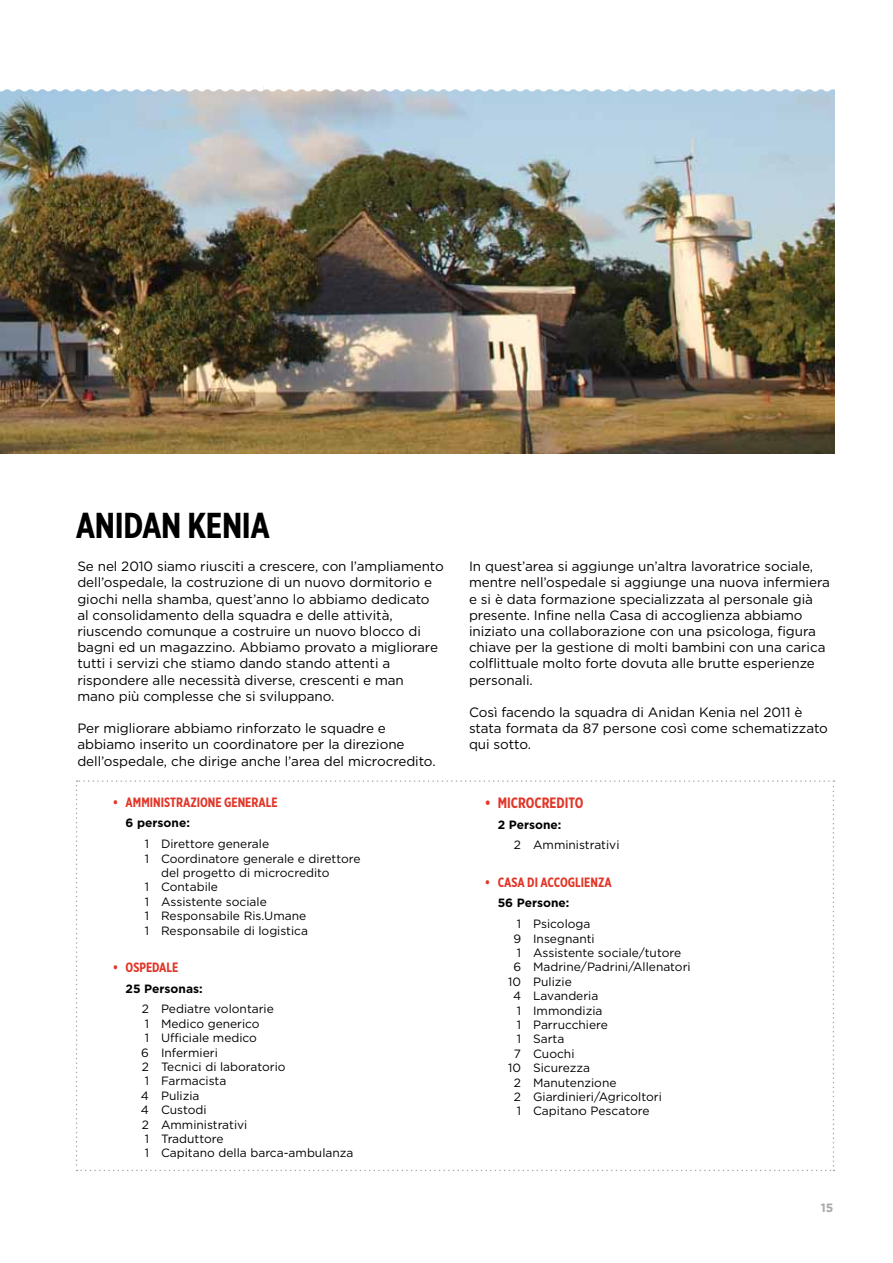
<style>
.page{position:relative;width:893px;height:1263px;background:#fff}
.page>*{position:absolute;margin:0;border:0;box-sizing:border-box;transform-origin:0 0}
.t1{font:700 36px "Gotham X Narrow";color:#000}
.t2{font:700 15px "Gotham X Narrow";color:#e23527}
.t3{font:13.5px/16.2px "Gotham";letter-spacing:-.005em;color:#000}
.t4{font:700 13.5px "Gotham X Narrow";color:#e23527}
.t5{font:12px/14.4px "Gotham";color:#000}
.t6{font:700 12px "Gotham";color:#000}
.t7{font:700 12px "Gotham";color:#a7a9ac}
</style>
<div class="page">
<svg style="left:76px;top:780px;width:758px;height:391px"></svg>
<img style="left:0;top:92px;width:834px;height:361px">
<svg style="left:0;top:86px;width:835px;height:6px"></svg>
<h1 class="t1" style="left:76px;top:503px;width:19px">ANIDAN</h1>
<h1 class="t1" style="left:187px;top:503px;width:18px">KENIA</h1>
<p class="t3" style="left:77px;top:558px;width:368px">Se nel 2010 siamo riusciti a crescere, con l’ampliamento dell’ospedale, la costruzione di un nuovo dormitorio e giochi nella shamba, quest’anno lo abbiamo dedicato al consolidamento della squadra e delle attività, riuscendo comunque a costruire un nuovo blocco di bagni ed un magazzino. Abbiamo provato a migliorare tutti i servizi che stiamo dando stando attenti a rispondere alle necessità diverse, crescenti e man mano più complesse che si sviluppano.</p>
<p class="t3" style="left:77px;top:720px;width:360px">Per migliorare abbiamo rinforzato le squadre e abbiamo inserito un coordinatore per la direzione dell’ospedale, che dirige anche l’area del microcredito.</p>
<p class="t4" style="left:113px;top:794px;width:28px">• AMMINISTRAZIONE</p>
<p class="t4" style="left:224px;top:794px;width:8px">GENERALE</p>
<p class="t6" style="left:126px;top:816px;width:66px">6 persone:</p>
<p class="t5" style="left:145px;top:836px;width:6px">1<br>1</p>
<p class="t5" style="left:145px;top:880px;width:6px;text-align:justify">1<br>1<br>1<br>1</p>
<p class="t5" style="left:161px;top:836px;width:201px">Direttore generale<br>Coordinatore generale e direttore del progetto di microcredito<br>Contabile<br>Assistente sociale<br>Responsabile Ris.Umane<br>Responsabile di logistica</p>
<p class="t4" style="left:113px;top:959px;width:28px">• OSPEDALE</p>
<p class="t6" style="left:126px;top:981px;width:79px">25 Personas:</p>
<p class="t5" style="left:141px;top:1002px;width:10px;text-align:center">2<br>1<br>1<br>6<br>2<br>1<br>4<br>4<br>2<br>1<br>1</p>
<p class="t5" style="left:161px;top:1002px;width:194px">Pediatre volontarie<br>Medico generico<br>Ufficiale medico<br>Infermieri<br>Tecnici di laboratorio<br>Farmacista<br>Pulizia<br>Custodi<br>Amministrativi<br>Traduttore<br>Capitano della barca-ambulanza</p>
<p class="t3" style="left:469px;top:558px;width:362px">In quest’area si aggiunge un’altra lavoratrice sociale, mentre nell’ospedale si aggiunge una nuova infermiera e si è data formazione specializzata al personale già presente. Infine nella Casa di accoglienza abbiamo iniziato una collaborazione con una psicologa, figura chiave per la gestione di molti bambini con una carica colflittuale molto forte dovuta alle brutte esperienze personali.</p>
<p class="t3" style="left:469px;top:704px;width:360px">Così facendo la squadra di Anidan Kenia nel 2011 è stata formata da 87 persone così come schematizzato qui sotto.</p>
<p class="t2" style="left:485px;top:793px;width:30px">• MICROCREDITO</p>
<p class="t6" style="left:498px;top:817px;width:65px">2 Persone:</p>
<p class="t5" style="left:514px;top:838px;width:107px">2 Amministrativi</p>
<p class="t4" style="left:485px;top:873px;width:71px">• CASA DI ACCOGLIENZA</p>
<p class="t6" style="left:498px;top:896px;width:73px">56 Persone:</p>
<p class="t5" style="left:508px;top:916px;width:14px;text-align:right">1<br>9<br>1<br>6<br>10<br>4<br>1<br>1<br>1<br>7<br>10<br>2<br>2<br>1</p>
<p class="t5" style="left:533px;top:916px;width:159px">Psicologa<br>Insegnanti<br>Assistente sociale/tutore<br>Madrine/Padrini/Allenatori<br>Pulizie<br>Lavanderia<br>Immondizia<br>Parrucchiere<br>Sarta<br>Cuochi<br>Sicurezza<br>Manutenzione<br>Giardinieri/Agricoltori<br>Capitano Pescatore</p>
<p class="t7" style="left:821px;top:1201px;width:14px">15</p>
</div>
